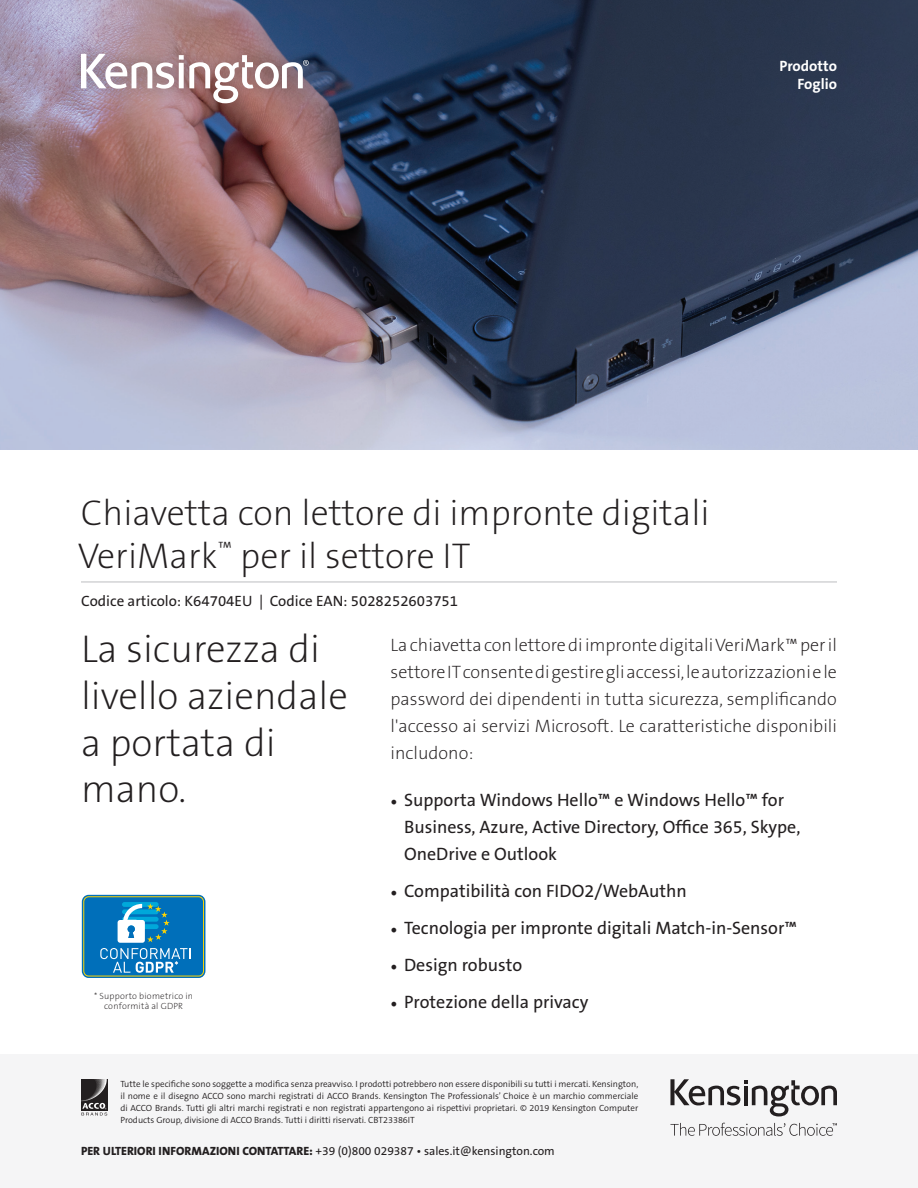
<style>
.page{position:relative;width:918px;height:1188px;background:#fff}
.page>*{position:absolute;margin:0;border:0;box-sizing:border-box;transform-origin:0 0}
.Body{font:39px/46.8px "The Sans KENSINGTON2 XL";color:#231f20}
.Main_Header{font:36px/43.2px "The Sans KENSINGTON2 XL";color:#231f20}
.Body-2{font:18px/27px "The Sans KENSINGTON2 XL";color:#231f20;text-align:justify}
.t1{font:18px/27px "The Sans KENSINGTON5 Rg";color:#231f20}
.Part_No__UPC{font:15px "The Sans KENSINGTON5 Rg";color:#231f20}
.Part_No__UPC-2{font:15px "The Sans KENSINGTON7 Bd";color:#fff}
.t2{font:12px "The Sans KENSINGTON5 Rg";color:#231f20}
.t3{font:9px/12px "The Sans KENSINGTON4 SL";color:#231f20;text-align:justify}
.t4{font:9px/10.8px "The Sans KENSINGTON2 XL";letter-spacing:.02em;color:#231f20;text-align:center}
.s1{font-family:"Minion Pro"}
.s2{font-family:"The Sans KENSINGTON8 XB"}
</style>
<div class="page">
<img style="left:0;top:0;width:918px;height:449px">
<div style="left:0;top:1054px;width:918px;height:134px;background:#f5f5f6"></div>
<hr style="left:81px;top:582px;width:756px;height:1px;background:#bcbdc0">
<img style="left:81px;top:1079px;width:27px;height:32px">
<svg style="left:81px;top:1103px;width:26px;height:13px"></svg>
<svg style="left:670px;top:1079px;width:167px;height:37px"></svg>
<svg style="left:670px;top:1123px;width:167px;height:13px"></svg>
<div style="left:66px;top:40px;width:256px;height:78px;background:#231f20;opacity:.4"></div>
<svg style="left:81px;top:54px;width:228px;height:49px"></svg>
<div style="left:84px;top:897px;width:120px;height:79px;background:#006fba;border-radius:5px"></div>
<div style="left:82px;top:895px;width:123px;height:83px;border:4px solid #006fba;border-radius:5px"></div>
<div style="left:84px;top:897px;width:120px;height:79px;border:1px solid #fed304;border-radius:5px"></div>
<div style="left:122px;top:902px;width:37px;height:5px;background:#00a5d8;border-radius:2px"></div>
<svg style="left:100px;top:903px;width:91px;height:70px"></svg>
<p class="Part_No__UPC-2" style="left:779px;top:57px;width:59px">Prodotto</p>
<p class="Part_No__UPC-2" style="left:798px;top:75px;width:41px">Foglio</p>
<p class="Main_Header" style="left:78px;top:492px;width:633px">Chiavetta con lettore di impronte digitali<br>VeriMark<sup>™</sup> per il settore IT</p>
<p class="Part_No__UPC" style="left:81px;top:593px;width:378px">Codice articolo: K64704EU | Codice EAN: 5028252603751</p>
<p class="Body" style="left:81px;top:627px;width:268px">La sicurezza di livello aziendale a portata di mano.</p>
<p class="Body-2" style="left:391px;top:632px;width:448px">La chiavetta con lettore di impronte digitali VeriMark™ per il settore IT consente di gestire gli accessi, le autorizzazioni e le password dei dipendenti in tutta sicurezza, semplificando l'accesso ai servizi Microsoft. Le caratteristiche disponibili includono:</p>
<p class="t1" style="left:404px;top:787px;width:398px;text-indent:-14px"><span class="s1">•</span> Supporta Windows Hello™ e Windows Hello™ for<br>Business, Azure, Active Directory, Office 365, Skype,<br>OneDrive e Outlook</p>
<p class="t1" style="left:391px;top:878px;width:298px"><span class="s1">•</span> Compatibilità con FIDO2/WebAuthn</p>
<p class="t1" style="left:391px;top:915px;width:408px"><span class="s1">•</span> Tecnologia per impronte digitali Match-in-Sensor™</p>
<p class="t1" style="left:391px;top:952px;width:133px"><span class="s1">•</span> Design robusto</p>
<p class="t1" style="left:391px;top:989px;width:199px"><span class="s1">•</span> Protezione della privacy</p>
<p class="t4" style="left:94px;top:990px;width:101px">* Supporto biometrico in conformità al GDPR</p>
<p class="t3" style="left:120px;top:1079px;width:519px">Tutte le specifiche sono soggette a modifica senza preavviso. I prodotti potrebbero non essere disponibili su tutti i mercati. Kensington, il nome e il disegno ACCO sono marchi registrati di ACCO Brands. Kensington The Professionals’ Choice è un marchio commerciale di ACCO Brands. Tutti gli altri marchi registrati e non registrati appartengono ai rispettivi proprietari. © 2019 Kensington Computer Products Group, divisione di ACCO Brands. Tutti i diritti riservati. CBT23386IT</p>
<p class="t2" style="left:81px;top:1145px;width:475px"><span class="s2">PER ULTERIORI INFORMAZIONI CONTATTARE:</span> +39 (0)800 029387 • sales.it@kensington.com</p>
</div>
